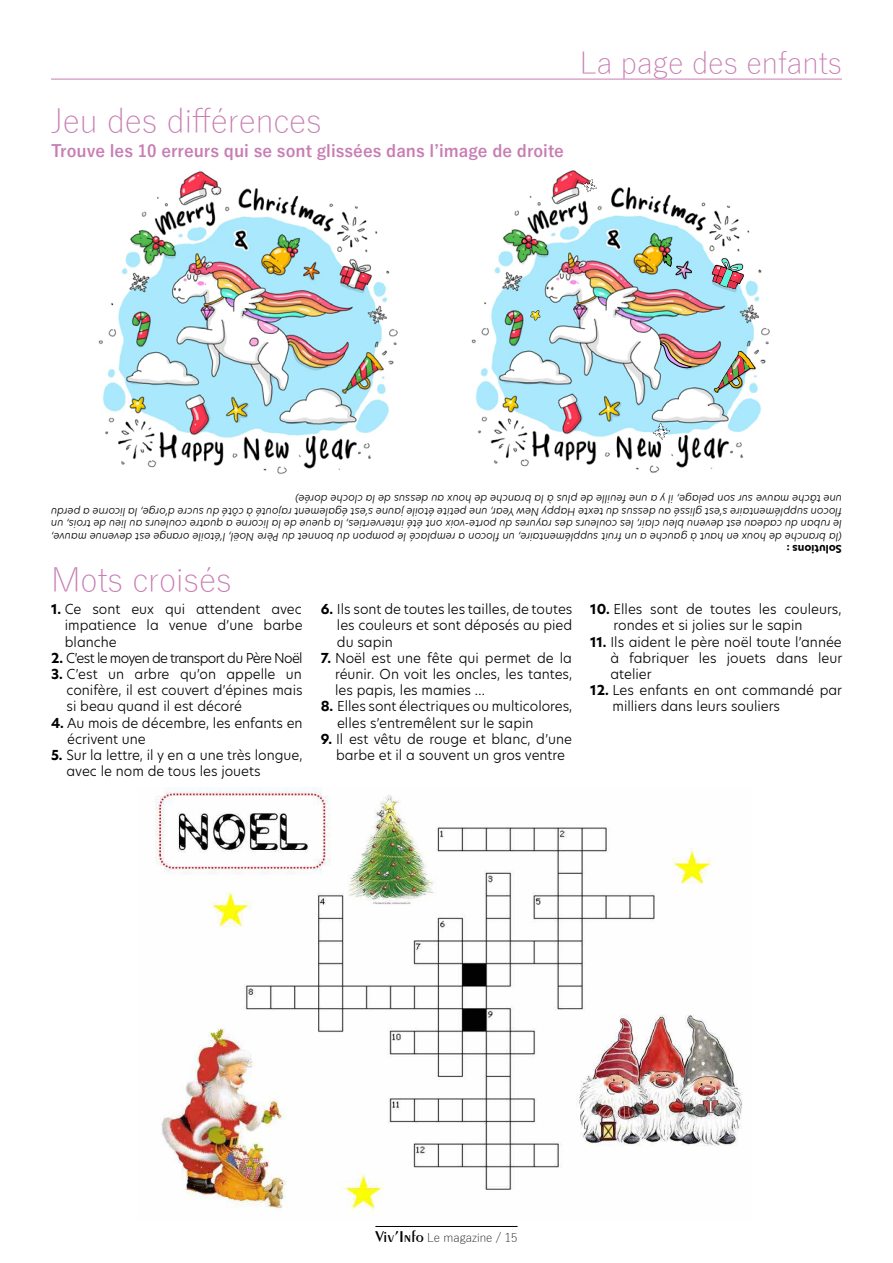
<style>
.page{position:relative;width:893px;height:1263px;background:#fff}
.page>*{position:absolute;margin:0;border:0;box-sizing:border-box;transform-origin:0 0}
.t1{font:300 33px "Yu Gothic";color:#c87db3}
.t2{font:300 30px "Yu Gothic";color:#c87db3}
.t3{font:700 16.5px "Yu Gothic";color:#c87db3}
.t4{font:300 13.5px/16.2px "Hero New";color:#000}
.t5{font:300 13.5px "Hero New";letter-spacing:-.05em;color:#000}
.t6{font:300 12px "Yu Gothic";color:#000}
.t7{font:italic 300 10.5px/12.6px "Hero New";color:#000;text-align:justify}
.t8{font:700 10.5px "Hero New";color:#000}
.s1{font-weight:700}
.s2{font-family:"Exotic 350 BT";font-weight:600;font-size:16.5px}
</style>
<div class="page">
<hr style="left:375px;top:1226px;width:143px;height:1px;background:#000">
<img style="left:98px;top:171px;width:300px;height:303px">
<img style="left:471px;top:170px;width:299px;height:303px">
<svg style="left:660px;top:342px;width:33px;height:26px"></svg>
<svg style="left:530px;top:310px;width:11px;height:11px"></svg>
<svg style="left:662px;top:253px;width:31px;height:26px"></svg>
<svg style="left:710px;top:258px;width:34px;height:34px"></svg>
<svg style="left:714px;top:350px;width:41px;height:43px;background:#adbbb1"></svg>
<svg style="left:519px;top:238px;width:9px;height:7px"></svg>
<svg style="left:577px;top:260px;width:10px;height:10px"></svg>
<svg style="left:583px;top:179px;width:14px;height:13px"></svg>
<svg style="left:652px;top:423px;width:18px;height:17px"></svg>
<hr style="left:51px;top:79px;width:791px;height:1px;background:#c87db3">
<img style="left:155px;top:787px;width:587px;height:425px">
<h1 class="t1" style="left:51px;top:90px;width:272px">Jeu des différences</h1>
<p class="t3" style="left:51px;top:142px;width:514px">Trouve les 10 erreurs qui se sont glissées dans l’image de droite</p>
<h2 class="t2" style="left:580px;top:35px;width:264px">La page des enfants</h2>
<p class="t7" style="left:842px;top:543px;width:792px;rotate:-180deg">(la branche de houx en haut à gauche a un fruit supplémentaire, un flocon a remplacé le pompon du bonnet du Père Noël, l’étoile orange est devenue mauve, le ruban du cadeau est devenu bleu clair, les couleurs des rayures du porte-voix ont été interverties, la queue de la licorne a quatre couleurs au lieu de trois, un flocon supplémentaire s’est glissé au dessus du texte Happy New Year, une petite étoile jaune s’est également rajouté à côté du sucre d’orge, la licorne a perdu une tâche mauve sur son pelage, il y a une feuille de plus à la branche de houx au dessus de la cloche dorée)</p>
<h1 class="t1" style="left:51px;top:549px;width:182px">Mots croisés</h1>
<p class="t4" style="left:65px;top:601px;width:239px;text-align:justify;text-indent:-14px"><span class="s1">1.</span> Ce sont eux qui attendent avec impatience la venue d’une barbe blanche</p>
<p class="t5" style="left:51px;top:649px;width:253px"><span class="s1">2.</span> C’est le moyen de transport du Père Noël</p>
<p class="t4" style="left:67px;top:666px;width:238px;text-align:justify;text-indent:-16px"><span class="s1">3.</span> C’est un arbre qu’on appelle un conifère, il est couvert d’épines mais si beau quand il est décoré</p>
<p class="t4" style="left:67px;top:714px;width:237px;text-indent:-16px"><span class="s1">4.</span> Au mois de décembre, les enfants en écrivent une</p>
<p class="t4" style="left:66px;top:747px;width:238px;text-indent:-15px"><span class="s1">5.</span> Sur la lettre, il y en a une très longue, avec le nom de tous les jouets</p>
<p class="t8" style="left:842px;top:556px;width:57px;rotate:-180deg">Solutions :</p>
<p class="t4" style="left:337px;top:601px;width:237px;text-align:justify;text-indent:-16px"><span class="s1">6.</span> Ils sont de toutes les tailles, de toutes les couleurs et sont déposés au pied du sapin</p>
<p class="t4" style="left:335px;top:649px;width:239px;text-align:justify;text-indent:-14px"><span class="s1">7.</span> Noël est une fête qui permet de la réunir. On voit les oncles, les tantes, les papis, les mamies …</p>
<p class="t4" style="left:337px;top:698px;width:237px;text-indent:-16px"><span class="s1">8.</span> Elles sont électriques ou multicolores, elles s’entremêlent sur le sapin</p>
<p class="t4" style="left:336px;top:730px;width:238px;text-indent:-15px"><span class="s1">9.</span> Il est vêtu de rouge et blanc, d’une barbe et il a souvent un gros ventre</p>
<p class="t4" style="left:614px;top:601px;width:229px;text-indent:-23px"><span class="s1">10.</span> Elles sont de toutes les couleurs, rondes et si jolies sur le sapin</p>
<p class="t4" style="left:610px;top:633px;width:233px;text-align:justify;text-indent:-20px"><span class="s1">11.</span> Ils aident le père noël toute l’année à fabriquer les jouets dans leur atelier</p>
<p class="t4" style="left:613px;top:682px;width:231px;text-indent:-22px"><span class="s1">12.</span> Les enfants en ont commandé par milliers dans leurs souliers</p>
<p class="t6" style="left:375px;top:1226px;width:144px"><span class="s2">Viv’Info</span> Le magazine / 15</p>
</div>
